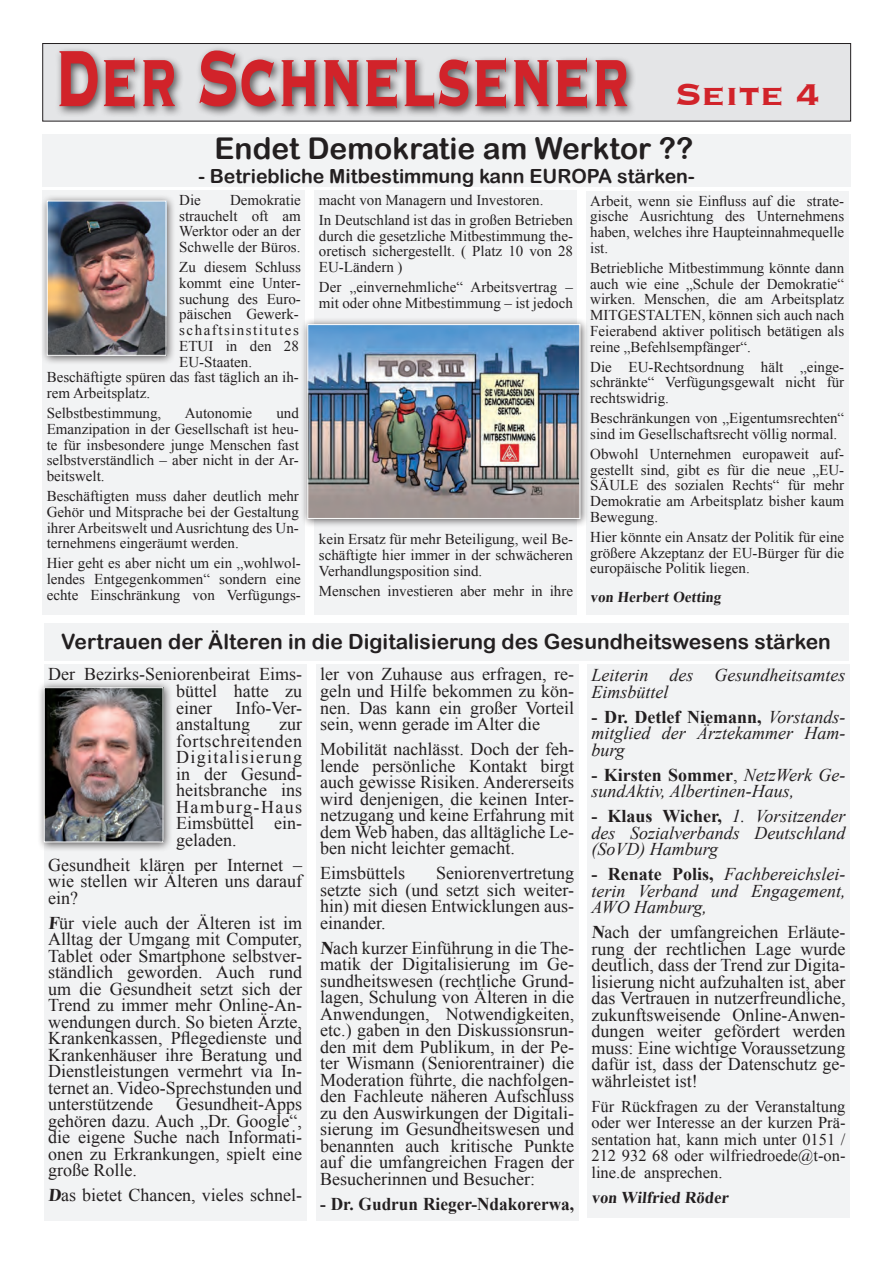
<style>
.page{position:relative;width:893px;height:1263px;background:#fff}
.page>*{position:absolute;margin:0;border:0;box-sizing:border-box;transform-origin:0 0}
.t1{font:700 104.55px "Copperplate";color:#d1232a;scale:.61 1}
.t2{font:700 39px "Copperplate";color:#d1232a}
.t3{font:30px "Arial Rounded MT Bold";color:#231f20}
.t4{font:21px "Arial Rounded MT Bold";color:#231f20}
.t5{font:19.5px "Arial Rounded MT Bold";color:#231f20}
.t6{font:18px/16.5px "Times New Roman";color:#231f20;text-align:justify}
.t7{font:italic 18px/16.5px "Times New Roman";color:#231f20;text-align:justify}
.t8{font:700 18px "Times New Roman";color:#231f20;scale:.96 1}
.t9{font:16.5px/16.5px "Times New Roman";color:#231f20;text-align:justify}
.t10{font:700 16.5px "Times New Roman";color:#231f20}
.t11{font:15px/15.8px "Times New Roman";color:#231f20;text-align:justify}
.t12{font:15px "Times New Roman";letter-spacing:.1em;color:#231f20}
.t13{font:700 15px "Times New Roman";color:#231f20}
.s1{font-weight:700}
.s2{font-weight:700;font-style:normal}
.s3{font-style:normal}
</style>
<div class="page">
<div style="left:43px;top:44px;width:808px;height:77px;background:#e4e5e7"></div>
<div style="left:43px;top:43px;width:808px;height:78px;border:1px solid #231f20"></div>
<div style="left:55px;top:45px;width:582px;height:73px;background:#231f20;opacity:.75"></div>
<div style="left:43px;top:190px;width:262px;height:424px;background:#f2f3f4"></div>
<div style="left:44px;top:664px;width:262px;height:556px;background:#f2f3f4"></div>
<div style="left:315px;top:190px;width:262px;height:424px;background:#f2f3f4"></div>
<div style="left:316px;top:664px;width:262px;height:556px;background:#f2f3f4"></div>
<div style="left:42px;top:134px;width:809px;height:52px;background:#f2f3f4"></div>
<div style="left:44px;top:623px;width:804px;height:37px;background:#f2f3f4"></div>
<div style="left:586px;top:191px;width:262px;height:423px;background:#f2f3f4"></div>
<div style="left:587px;top:664px;width:263px;height:554px;background:#f2f3f4"></div>
<div style="left:40px;top:194px;width:136px;height:172px;background:#231f20;opacity:.75"></div>
<img style="left:49px;top:203px;width:115px;height:151px">
<div style="left:47px;top:201px;width:119px;height:155px;border:1px solid #fff"></div>
<div style="left:37px;top:680px;width:136px;height:172px;background:#231f20;opacity:.75"></div>
<img style="left:46px;top:689px;width:115px;height:151px">
<div style="left:44px;top:687px;width:119px;height:155px;border:1px solid #fff"></div>
<div style="left:301px;top:317px;width:289px;height:212px;background:#231f20;opacity:.75"></div>
<img style="left:309px;top:326px;width:269px;height:191px">
<div style="left:307px;top:324px;width:273px;height:195px;border:1px solid #fff"></div>
<h1 class="t1" style="left:54px;top:9px;width:945px">Der Schnelsener</h1>
<h2 class="t2" style="left:675px;top:69px;width:146px">Seite 4</h2>
<h3 class="t3" style="left:215px;top:131px;width:480px">Endet Demokratie am Werktor ??</h3>
<p class="t5" style="left:198px;top:164px;width:498px">- Betriebliche Mitbestimmung kann EUROPA stärken-</p>
<p class="t11" style="left:179px;top:192px;width:123px;text-indent:51px">Demokratie strauchelt oft am Werktor oder an der Schwelle der Büros.</p>
<p class="t11" style="left:179px;top:259px;width:123px">Zu diesem Schluss</p>
<p class="t11" style="left:179px;top:275px;width:123px">kommt eine Unter-</p>
<p class="t11" style="left:179px;top:291px;width:123px">suchung des Euro-</p>
<p class="t11" style="left:179px;top:306px;width:121px">päischen Gewerk-</p>
<p class="t12" style="left:179px;top:320px;width:121px">schaftsinstitutes</p>
<p class="t11" style="left:179px;top:338px;width:121px">ETUI in den 28</p>
<p class="t11" style="left:179px;top:354px;width:74px">EU-Staaten.</p>
<p class="t11" style="left:47px;top:369px;width:254px">Beschäftigte spüren das fast täglich an ih-</p>
<p class="t11" style="left:47px;top:385px;width:105px">rem Arbeitsplatz.</p>
<p class="t11" style="left:47px;top:405px;width:116px">Selbstbestimmung,</p>
<p class="t11" style="left:185px;top:405px;width:69px">Autonomie</p>
<p class="t11" style="left:179px;top:192px;width:23px">Die</p>
<p class="t11" style="left:47px;top:405px;width:254px;text-indent:230px">und Emanzipation in der Gesellschaft ist heu&shy;te für insbesondere junge Menschen fast selbstverständlich – aber nicht in der Ar&shy;beitswelt.</p>
<p class="t11" style="left:47px;top:488px;width:254px">Beschäftigten muss daher deutlich mehr Gehör und Mitsprache bei der Gestaltung ihrer Arbeitswelt und Ausrichtung des Un&shy;ternehmens eingeräumt werden.</p>
<p class="t11" style="left:47px;top:555px;width:256px">Hier geht es aber nicht um ein „wohlwol&shy;lendes Entgegenkommen“ sondern eine echte Einschränkung von Verfügungs-</p>
<p class="t11" style="left:319px;top:190px;width:256px;line-height:20px">macht von Managern und Investoren.<br>In Deutschland ist das in großen Betrieben</p>
<p class="t11" style="left:319px;top:228px;width:256px">durch die gesetzliche Mitbestimmung the&shy;oretisch sichergestellt. ( Platz 10 von 28<br>EU-Ländern )</p>
<p class="t11" style="left:319px;top:279px;width:256px">Der „einvernehmliche“ Arbeitsvertrag – mit oder ohne Mitbestimmung – ist jedoch</p>
<p class="t11" style="left:319px;top:531px;width:256px">kein Ersatz für mehr Beteiligung, weil Be&shy;schäftigte hier immer in der schwächeren Verhandlungsposition sind.</p>
<p class="t11" style="left:319px;top:583px;width:256px">Menschen investieren aber mehr in ihre</p>
<p class="t11" style="left:590px;top:193px;width:256px">Arbeit, wenn sie Einfluss auf die strate&shy;gische Ausrichtung des Unternehmens haben, welches ihre Haupteinnahmequelle ist.</p>
<p class="t11" style="left:590px;top:260px;width:256px">Betriebliche Mitbestimmung könnte dann auch wie eine „Schule der Demokratie“ wirken. Menschen, die am Arbeitsplatz MITGESTALTEN, können sich auch nach Feierabend aktiver politisch betätigen als reine „Befehlsempfänger“.</p>
<p class="t11" style="left:590px;top:359px;width:256px">Die EU-Rechtsordnung hält „einge&shy;schränkte“ Verfügungsgewalt nicht für rechtswidrig.</p>
<p class="t11" style="left:590px;top:410px;width:256px">Beschränkungen von „Eigentumsrechten“ sind im Gesellschaftsrecht völlig normal.</p>
<p class="t11" style="left:590px;top:446px;width:256px">Obwohl Unternehmen europaweit auf&shy;gestellt sind, gibt es für die neue „EU-SÄULE des sozialen Rechts“ für mehr Demokratie am Arbeitsplatz bisher kaum Bewegung.</p>
<p class="t11" style="left:590px;top:529px;width:256px">Hier könnte ein Ansatz der Politik für eine größere Akzeptanz der EU-Bürger für die europäische Politik liegen.</p>
<p class="t13" style="left:590px;top:587px;width:134px">von Herbert Oetting</p>
<p class="t4" style="left:61px;top:629px;width:771px">Vertrauen der Älteren in die Digitalisierung des Gesundheitswesens stärken</p>
<p class="t6" style="left:176px;top:666px;width:127px;text-indent:-128px">Der Bezirks-Seniorenbeirat Eims&shy;büttel hatte zu einer</p>
<p class="t6" style="left:176px;top:699px;width:127px;text-indent:59px">Info-Ver&shy;anstaltung</p>
<p class="t6" style="left:176px;top:715px;width:127px;text-indent:103px">zur fortschreitenden Digitalisierung in der Gesund&shy;heitsbranche ins Hamburg-Haus Eimsbüttel ein&shy;geladen.</p>
<p class="t6" style="left:48px;top:856px;width:256px">Gesundheit klären per Internet – wie stellen wir Älteren uns darauf ein?</p>
<p class="t6" style="left:48px;top:914px;width:256px"><span class="s1">F</span>ür viele auch der Älteren ist im Alltag der Umgang mit Computer, Tablet oder Smartphone selbstver&shy;ständlich geworden. Auch rund um die Gesundheit setzt sich der Trend zu immer mehr Online-An&shy;wendungen durch. So bieten Ärzte, Krankenkassen, Pflegedienste und Krankenhäuser ihre Beratung und Dienstleistungen vermehrt via In&shy;ternet an. Video-Sprechstunden und unterstützende</p>
<p class="t6" style="left:48px;top:1095px;width:256px;text-indent:128px">Gesundheit-Apps gehören dazu. Auch „Dr. Google“, die eigene Suche nach Informati&shy;onen zu Erkrankungen, spielt eine große Rolle.</p>
<p class="t6" style="left:48px;top:1186px;width:256px"><span class="s1">D</span>as bietet Chancen, vieles schnel-</p>
<p class="t6" style="left:320px;top:666px;width:256px">ler von Zuhause aus erfragen, re&shy;geln und Hilfe bekommen zu kön&shy;nen. Das kann ein großer Vorteil sein, wenn gerade im Alter die</p>
<p class="t6" style="left:320px;top:740px;width:256px">Mobilität nachlässt. Doch der feh&shy;lende persönliche Kontakt birgt auch gewisse Risiken. Andererseits wird denjenigen, die keinen Inter&shy;netzugang und keine Erfahrung mit dem Web haben, das alltägliche Le&shy;ben nicht leichter gemacht.</p>
<p class="t6" style="left:320px;top:864px;width:87px">Eimsbüttels</p>
<p class="t6" style="left:320px;top:864px;width:256px;text-indent:116px">Seniorenvertretung setzte sich (und setzt sich weiter&shy;hin) mit diesen Entwicklungen aus&shy;einander.</p>
<p class="t6" style="left:320px;top:939px;width:256px"><span class="s1">N</span>ach kurzer Einführung in die The&shy;matik der Digitalisierung im Ge&shy;sundheitswesen (rechtliche Grund&shy;lagen, Schulung von Älteren in die Anwendungen, Notwendigkeiten, etc.) gaben in den Diskussionsrun&shy;den mit dem Publikum, in der Pe&shy;ter Wismann (Seniorentrainer) die Moderation führte, die nachfolgen&shy;den Fachleute näheren Aufschluss zu den Auswirkungen der Digitali&shy;sierung im Gesundheitswesen und benannten auch kritische Punkte auf die umfangreichen Fragen der Besucherinnen und Besucher:</p>
<p class="t8" style="left:320px;top:1191px;width:266px">- Dr. Gudrun Rieger-Ndakorerwa,</p>
<p class="t7" style="left:591px;top:667px;width:256px">Leiterin des Gesundheitsamtes<br>Eimsbüttel</p>
<p class="t7" style="left:591px;top:708px;width:256px"><span class="s2">- Dr. Detlef Niemann,</span> Vorstands&shy;mitglied der Ärztekammer Ham&shy;burg</p>
<p class="t7" style="left:591px;top:766px;width:256px"><span class="s2">- Kirsten Sommer</span><span class="s3">,</span> NetzWerk Ge&shy;sundAktiv, Albertinen-Haus,</p>
<p class="t7" style="left:591px;top:808px;width:256px"><span class="s2">- Klaus Wicher,</span> 1. Vorsitzender des Sozialverbands Deutschland (SoVD) Hamburg</p>
<p class="t7" style="left:591px;top:866px;width:256px"><span class="s2">- Renate Polis,</span> Fachbereichslei&shy;terin Verband und Engagement, AWO Hamburg,</p>
<p class="t6" style="left:591px;top:924px;width:256px"><span class="s1">N</span>ach der umfangreichen Erläute&shy;rung der rechtlichen Lage wurde deutlich, dass der Trend zur Digita&shy;lisierung nicht aufzuhalten ist, aber das Vertrauen in nutzerfreundliche, zukunftsweisende Online-Anwen&shy;dungen weiter gefördert werden muss: Eine wichtige Voraussetzung dafür ist, dass der Datenschutz ge&shy;währleistet ist!</p>
<p class="t9" style="left:591px;top:1098px;width:256px">Für Rückfragen zu der Veranstaltung oder wer Interesse an der kurzen Prä&shy;sentation hat, kann mich unter 0151 / 212 932 68 oder wilfriedroede@t-on&shy;line.de ansprechen.</p>
<p class="t10" style="left:591px;top:1186px;width:141px">von Wilfried Röder</p>
</div>
